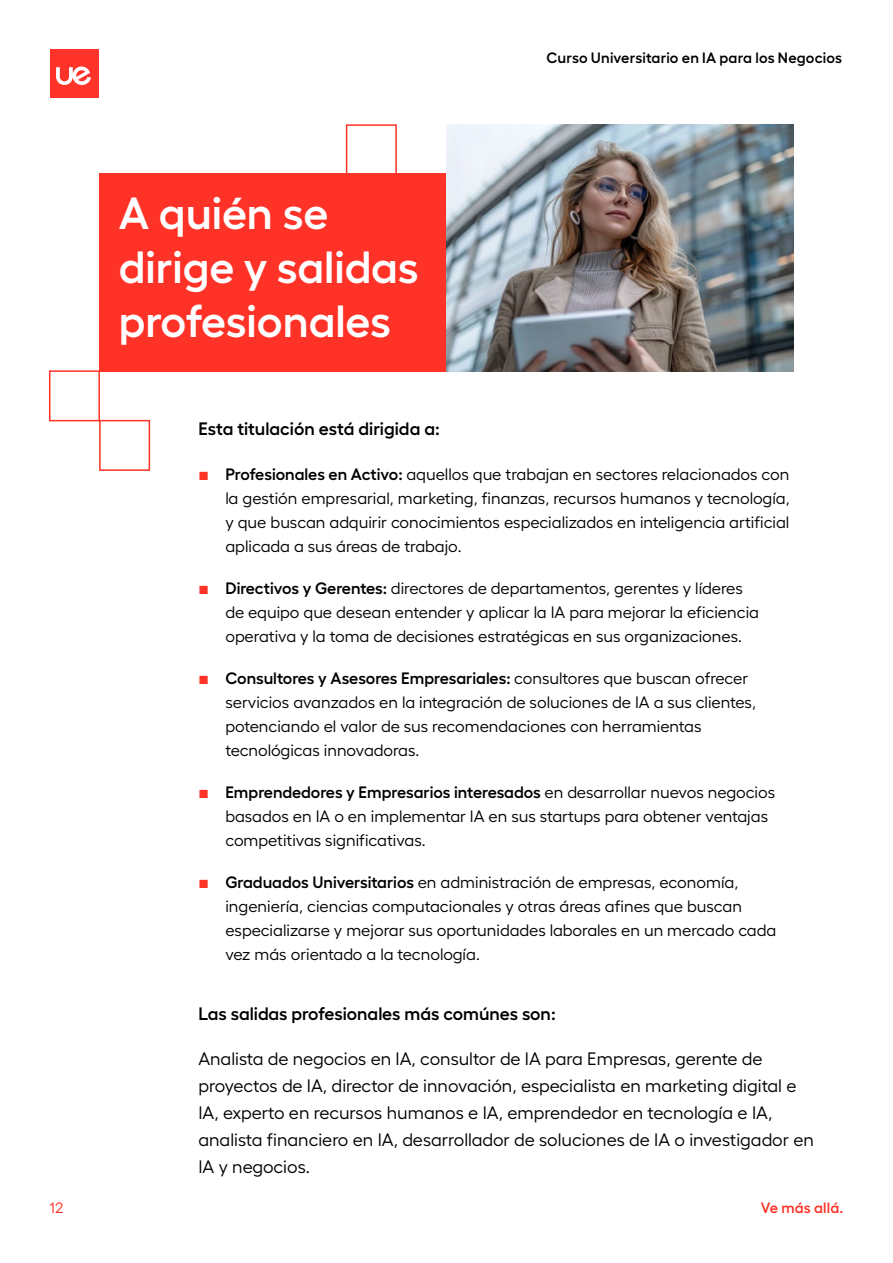
<style>
.page{position:relative;width:893px;height:1263px;background:#fff}
.page>*{position:absolute;margin:0;border:0;box-sizing:border-box;transform-origin:0 0}
.t1{font:600 45px/54px "Hellix";color:#fff}
.t2{font:18px/27px "Hellix";color:#000}
.t3{font:600 18px "Hellix";color:#000}
.t4{font:16.5px/24px "Hellix";color:#000}
.t5{font:600 15px "Hellix";letter-spacing:.01em;color:#000}
.t6{font:600 15px "Hellix";letter-spacing:.01em;color:#ff3329}
.t7{font:15px "Hellix";color:#ff3326}
.s1{font-family:"ABC Normal";font-size:12px;color:#ff3326}
.s2{font-weight:600}
</style>
<div class="page">
<div style="left:50px;top:50px;width:48px;height:48px;background:#ff3329"></div>
<svg style="left:56px;top:66px;width:35px;height:19px"></svg>
<div style="left:99px;top:174px;width:347px;height:198px;background:#ff3228"></div>
<img style="left:446px;top:124px;width:348px;height:248px">
<svg style="left:49px;top:370px;width:102px;height:101px"></svg>
<svg style="left:345px;top:124px;width:53px;height:50px"></svg>
<h1 class="t1" style="left:119px;top:181px;width:302px">A quién se dirige y salidas profesionales</h1>
<p class="t3" style="left:198px;top:414px;width:243px">Esta titulación está dirigida a:</p>
<p class="t5" style="left:547px;top:46px;width:297px">Curso Universitario en IA para los Negocios</p>
<p class="t4" style="left:225px;top:461px;width:566px;text-align:justify;text-indent:-27px"><span class="s1">■</span> <span class="s2">Profesionales en Activo:</span> aquellos que trabajan en sectores relacionados con la gestión empresarial, marketing, finanzas, recursos humanos y tecnología, y que buscan adquirir conocimientos especializados en inteligencia artificial aplicada a sus áreas de trabajo.</p>
<p class="t4" style="left:225px;top:575px;width:535px;text-indent:-27px"><span class="s1">■</span> <span class="s2">Directivos y Gerentes:</span> directores de departamentos, gerentes y líderes de equipo que desean entender y aplicar la IA para mejorar la eficiencia operativa y la toma de decisiones estratégicas en sus organizaciones.</p>
<p class="t4" style="left:225px;top:665px;width:532px;text-indent:-27px"><span class="s1">■</span> <span class="s2">Consultores y Asesores Empresariales:</span> consultores que buscan ofrecer servicios avanzados en la integración de soluciones de IA a sus clientes, potenciando el valor de sus recomendaciones con herramientas tecnológicas innovadoras.</p>
<p class="t4" style="left:225px;top:779px;width:551px;text-indent:-27px"><span class="s1">■</span> <span class="s2">Emprendedores y Empresarios interesados</span> en desarrollar nuevos negocios basados en IA o en implementar IA en sus startups para obtener ventajas competitivas significativas.</p>
<p class="t4" style="left:225px;top:869px;width:552px;text-indent:-27px"><span class="s1">■</span> <span class="s2">Graduados Universitarios</span> en administración de empresas, economía, ingeniería, ciencias computacionales y otras áreas afines que buscan especializarse y mejorar sus oportunidades laborales en un mercado cada vez más orientado a la tecnología.</p>
<p class="t3" style="left:198px;top:999px;width:359px">Las salidas profesionales más comúnes son:</p>
<p class="t2" style="left:198px;top:1043px;width:617px">Analista de negocios en IA, consultor de IA para Empresas, gerente de proyectos de IA, director de innovación, especialista en marketing digital e IA, experto en recursos humanos e IA, emprendedor en tecnología e IA, analista financiero en IA, desarrollador de soluciones de IA o investigador en IA y negocios.</p>
<p class="t7" style="left:50px;top:1197px;width:15px">12</p>
<p class="t6" style="left:761px;top:1196px;width:84px">Ve más allá.</p>
</div>
